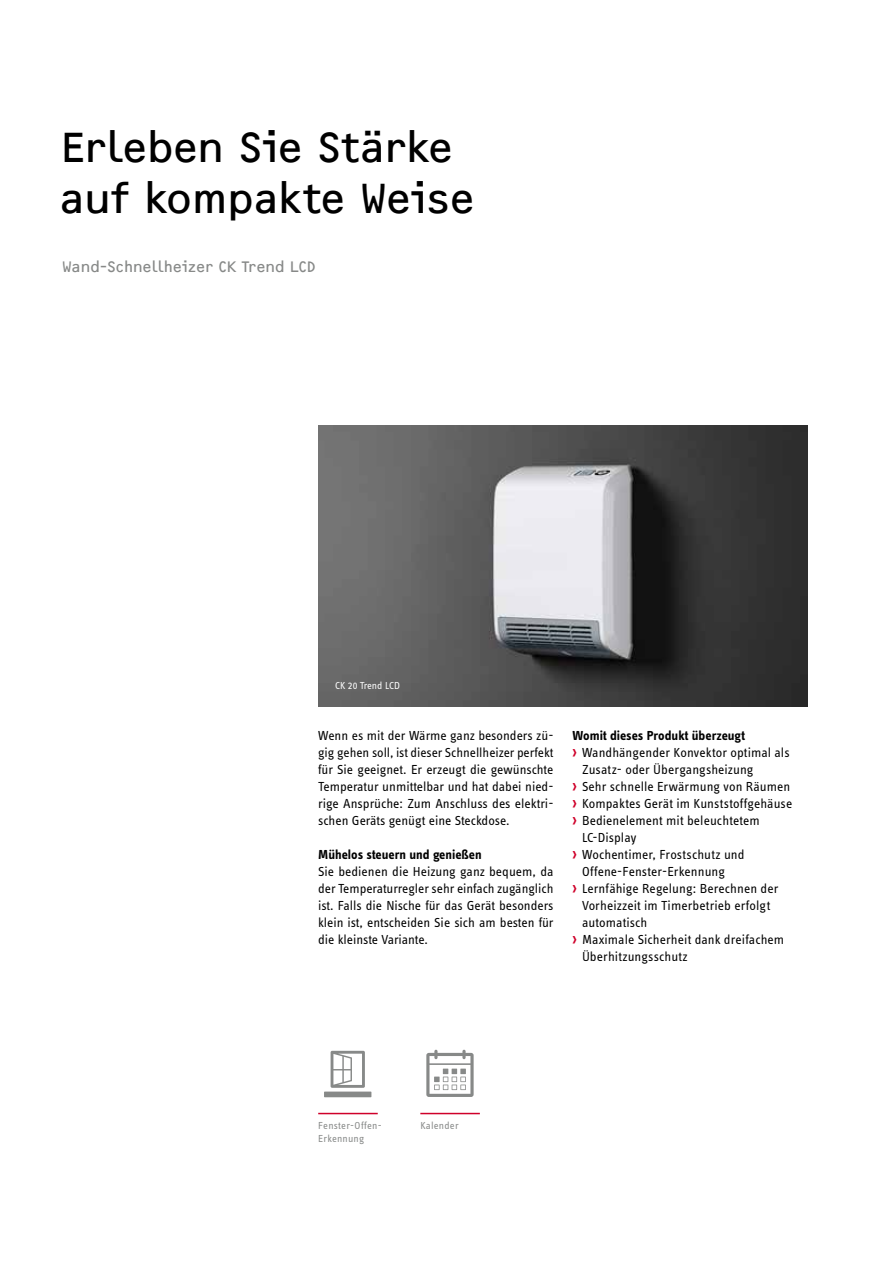
<style>
.page{position:relative;width:893px;height:1263px;background:#fff}
.page>*{position:absolute;margin:0;border:0;box-sizing:border-box;transform-origin:0 0}
.t1{font:43.5px/51px "F2 FOCR Bczyk Com";letter-spacing:-.005em;color:#000}
.t2{font:15.75px "F2 FOCR Bczyk Com";color:#878988}
.t3{font:13.5px/17px "STE Info Text";letter-spacing:.005em;color:#000;text-align:justify}
.t4{font:700 13.5px "STE Info Text";color:#000}
.t5{font:10.5px/13.5px "STE Info Text";letter-spacing:.02em;color:#878988}
.t6{font:10.5px "STE Info Text";letter-spacing:-.01em;color:#fff}
.s1{font-family:"F2 FOCR Bczyk Com";font-size:16.5px;color:#cf002a}
</style>
<div class="page">
<img style="left:318px;top:425px;width:490px;height:281px">
<svg style="left:331px;top:1051px;width:34px;height:37px"></svg>
<div style="left:324px;top:1091px;width:47px;height:6px;background:#878988"></div>
<svg style="left:426px;top:1050px;width:48px;height:47px"></svg>
<hr style="left:318px;top:1113px;width:60px;height:1px;background:#cf002a">
<hr style="left:420px;top:1113px;width:60px;height:1px;background:#cf002a">
<h1 class="t1" style="left:60px;top:122px;width:416px">Erleben Sie Stärke auf kompakte Weise</h1>
<p class="t2" style="left:62px;top:258px;width:255px">Wand-Schnellheizer CK Trend LCD</p>
<p class="t6" style="left:335px;top:679px;width:66px">CK 20 Trend LCD</p>
<p class="t3" style="left:318px;top:727px;width:237px">Wenn es mit der Wärme ganz besonders zü&shy;gig gehen soll, ist dieser Schnellheizer perfekt für Sie geeignet. Er erzeugt die gewünschte Temperatur unmittelbar und hat dabei nied&shy;rige Ansprüche: Zum Anschluss des elektri&shy;schen Geräts genügt eine Steckdose.</p>
<p class="t4" style="left:318px;top:847px;width:165px">Mühelos steuern und genießen</p>
<p class="t3" style="left:318px;top:863px;width:237px">Sie bedienen die Heizung ganz bequem, da der Temperaturregler sehr einfach zugänglich ist. Falls die Nische für das Gerät besonders klein ist, entscheiden Sie sich am besten für die kleinste Variante.</p>
<p class="t4" style="left:573px;top:728px;width:174px">Womit dieses Produkt überzeugt</p>
<p class="t3" style="left:573px;top:744px;width:218px"><span class="s1">›</span> Wandhängender Konvektor optimal als</p>
<p class="t3" style="left:582px;top:761px;width:173px">Zusatz- oder Übergangsheizung</p>
<p class="t3" style="left:573px;top:778px;width:219px"><span class="s1">›</span> Sehr schnelle Erwärmung von Räumen</p>
<p class="t3" style="left:573px;top:795px;width:221px"><span class="s1">›</span> Kompaktes Gerät im Kunststoffgehäuse</p>
<p class="t3" style="left:573px;top:812px;width:189px"><span class="s1">›</span> Bedienelement mit beleuchtetem</p>
<p class="t3" style="left:582px;top:829px;width:56px">LC-Display</p>
<p class="t3" style="left:573px;top:846px;width:173px"><span class="s1">›</span> Wochentimer, Frostschutz und</p>
<p class="t3" style="left:582px;top:863px;width:145px">Offene-Fenster-Erkennung</p>
<p class="t3" style="left:573px;top:880px;width:207px"><span class="s1">›</span> Lernfähige Regelung: Berechnen der</p>
<p class="t3" style="left:582px;top:897px;width:190px">Vorheizzeit im Timerbetrieb erfolgt</p>
<p class="t3" style="left:582px;top:914px;width:67px">automatisch</p>
<p class="t3" style="left:573px;top:931px;width:213px"><span class="s1">›</span> Maximale Sicherheit dank dreifachem</p>
<p class="t3" style="left:582px;top:948px;width:107px">Überhitzungsschutz</p>
<p class="t5" style="left:318px;top:1119px;width:65px">Fenster-Offen-<br>Erkennung</p>
<p class="t5" style="left:420px;top:1119px;width:40px">Kalender</p>
</div>
